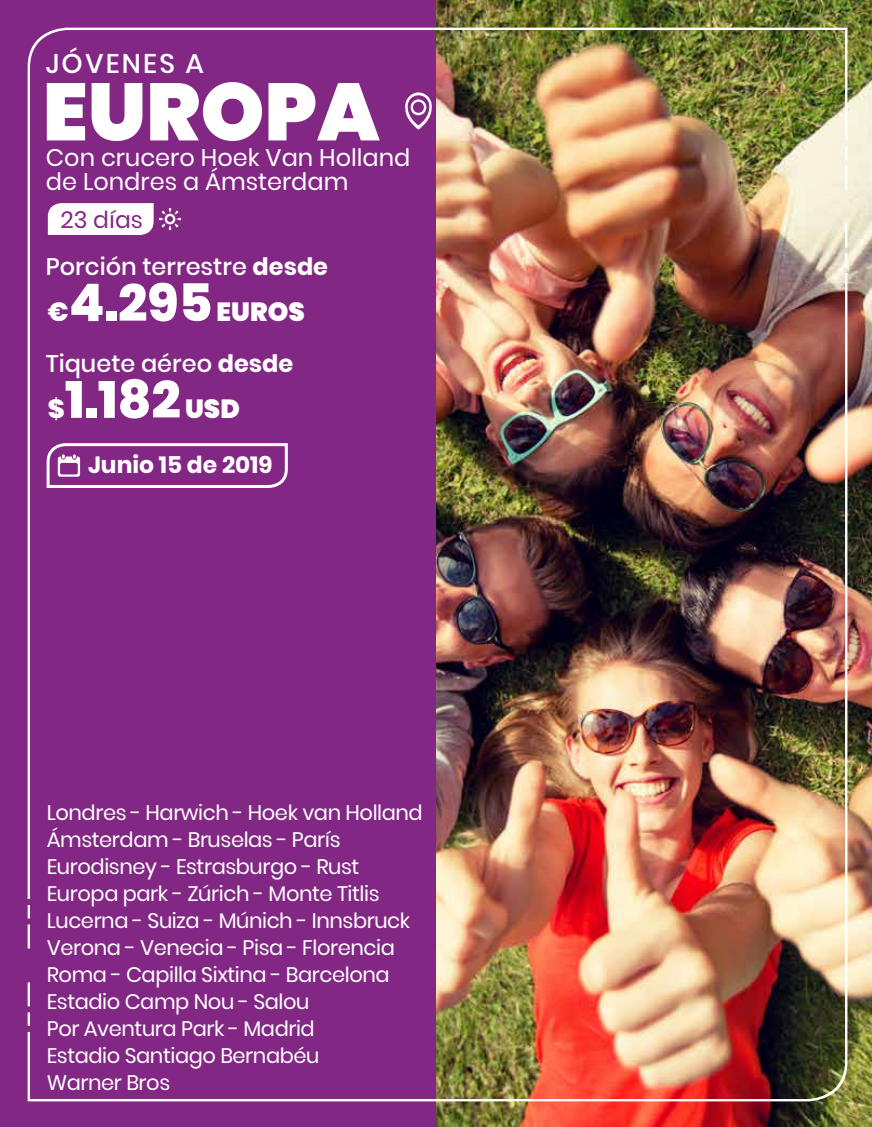
<style>
.page{position:relative;width:872px;height:1127px;background:#fff}
.page>*{position:absolute;margin:0;border:0;box-sizing:border-box;transform-origin:0 0}
.t1{font:900 81.15px "Poppins";color:#fff}
.t2{font:800 52.05px/96.8px "Poppins";color:#fff}
.t3{font:500 27px "Poppins";letter-spacing:.08em;color:#fff}
.t4{font:24px/24px "Poppins";color:#fff}
.t5{font:500 24px "Poppins";color:#fff}
.t6{font:700 23.4px "Poppins";color:#fff}
.t7{font:23.4px "Poppins";color:#832785}
.t8{font:21px/27px "Poppins";letter-spacing:-.02em;color:#fff}
.s1{font-weight:700}
.s2{font-size:26.25px}
.s3{font-weight:900;font-size:26.25px}
</style>
<div class="page">
<img style="left:436px;top:0;width:436px;height:1127px">
<div style="left:0;top:0;width:436px;height:1127px;background:#832785"></div>
<img style="left:28px;top:28px;width:819px;height:1073px">
<svg style="left:405px;top:92px;width:27px;height:38px"></svg>
<svg style="left:48px;top:203px;width:133px;height:32px"></svg>
<svg style="left:45px;top:442px;width:244px;height:47px"></svg>
<p class="t3" style="left:46px;top:48px;width:160px">JÓVENES A</p>
<h1 class="t1" style="left:43px;top:65px;width:338px">EUROPA</h1>
<p class="t4" style="left:46px;top:146px;width:366px">Con crucero Hoek Van Holland de Londres a Ámsterdam</p>
<p class="t7" style="left:60px;top:206px;width:84px">23 días</p>
<p class="t5" style="left:46px;top:253px;width:284px">Porción terrestre <span class="s1">desde</span></p>
<h2 class="t2" style="left:48px;top:255px;width:258px"><span class="s2">€</span>4.295 <span class="s3">EUROS </span><span class="s2">$</span>1.182 <span class="s3">USD</span></h2>
<p class="t6" style="left:88px;top:452px;width:186px">Junio 15 de 2019</p>
<p class="t5" style="left:46px;top:349px;width:249px">Tiquete aéreo <span class="s1">desde</span></p>
<p class="t8" style="left:47px;top:799px;width:377px">Londres - Harwich - Hoek van Holland<br>Ámsterdam - Bruselas - París<br>Eurodisney - Estrasburgo - Rust<br>Europa park - Zúrich - Monte Titlis<br>Lucerna - Suiza - Múnich - Innsbruck<br>Verona - Venecia - Pisa - Florencia<br>Roma - Capilla Sixtina - Barcelona<br>Estadio Camp Nou - Salou<br>Por Aventura Park - Madrid<br>Estadio Santiago Bernabéu<br>Warner Bros</p>
</div>
